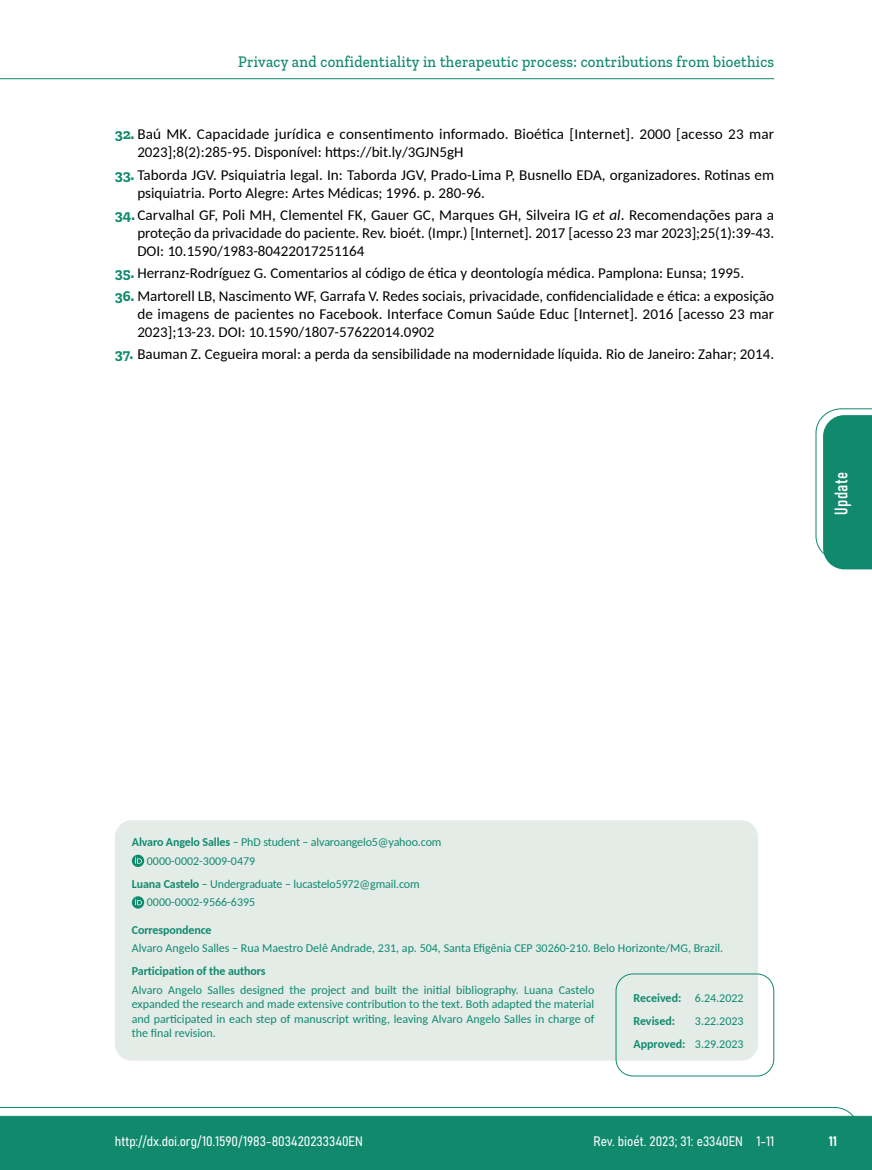
<style>
.page{position:relative;width:872px;height:1170px;background:#fff}
.page>*{position:absolute;margin:0;border:0;box-sizing:border-box;transform-origin:0 0}
.t1{font:18px "Bahnschrift";letter-spacing:.02em;color:#fff}
.t2{font:500 16.5px "Zilla Slab";letter-spacing:.02em;color:#10896d;scale:.9 1}
.t3{font:15px/18px "Carlito";color:#000}
.t4{font:13.5px "Bahnschrift";color:#fff}
.t5{font:12px/14.4px "Carlito";color:#108a6e}
.t6{font:700 12px/23px "Carlito";letter-spacing:-.01em;color:#108a6e}
.s1{font-family:"Zilla Slab";font-weight:700;color:#108a6e}
.s2{font-style:italic}
.s3{font-weight:700}
.s4{font-weight:400}
</style>
<div class="page">
<svg style="left:0;top:1107px;width:859px;height:62px;background:#2e977f"></svg>
<hr style="left:0;top:78px;width:774px;height:1px;background:#10896d">
<svg style="left:815px;top:408px;width:57px;height:161px"></svg>
<div style="left:115px;top:820px;width:643px;height:240px;background:#e4ece8;border-radius:17px"></div>
<svg style="left:132px;top:854px;width:12px;height:12px"></svg>
<svg style="left:135px;top:856px;width:7px;height:7px"></svg>
<svg style="left:132px;top:896px;width:12px;height:12px"></svg>
<svg style="left:135px;top:898px;width:7px;height:7px"></svg>
<div style="left:615px;top:973px;width:159px;height:103px;border:1px solid #10896d;border-radius:17px"></div>
<p class="t2" style="left:238px;top:53px;width:597px">Privacy and confidentiality in therapeutic process: contributions from bioethics</p>
<p class="t3" style="left:137px;top:125px;width:638px;text-indent:-22px"><span class="s1">32.</span> Baú MK. Capacidade jurídica e consentimento informado. Bioética [Internet]. 2000 [acesso 23 mar<br>2023];8(2):285-95. Disponível: https://bit.ly/3GJN5gH</p>
<p class="t3" style="left:137px;top:165px;width:638px;text-indent:-22px"><span class="s1">33.</span> Taborda JGV. Psiquiatria legal. In: Taborda JGV, Prado-Lima P, Busnello EDA, organizadores. Rotinas em psiquiatria. Porto Alegre: Artes Médicas; 1996. p. 280-96.</p>
<p class="t3" style="left:137px;top:205px;width:638px;text-align:justify;text-indent:-22px"><span class="s1">34.</span> Carvalhal GF, Poli MH, Clementel FK, Gauer GC, Marques GH, Silveira IG <span class="s2">et al</span>. Recomendações para a proteção da privacidade do paciente. Rev. bioét. (Impr.) [Internet]. 2017 [acesso 23 mar 2023];25(1):39-43.<br>DOI: 10.1590/1983-80422017251164</p>
<p class="t3" style="left:115px;top:263px;width:631px"><span class="s1">35.</span> Herranz-Rodríguez G. Comentarios al código de ética y deontología médica. Pamplona: Eunsa; 1995.</p>
<p class="t3" style="left:137px;top:286px;width:638px;text-align:justify;text-indent:-22px"><span class="s1">36.</span> Martorell LB, Nascimento WF, Garrafa V. Redes sociais, privacidade, confidencialidade e ética: a exposição de imagens de pacientes no Facebook. Interface Comun Saúde Educ [Internet]. 2016 [acesso 23 mar 2023];13-23. DOI: 10.1590/1807-57622014.0902</p>
<p class="t3" style="left:115px;top:344px;width:661px"><span class="s1">37.</span> Bauman Z. Cegueira moral: a perda da sensibilidade na modernidade líquida. Rio de Janeiro: Zahar; 2014.</p>
<p class="t1" style="left:827px;top:514px;width:44px;rotate:-90deg">Update</p>
<p class="t5" style="left:147px;top:832px;width:296px;line-height:18.6px;text-indent:-15px"><span class="s3">Alvaro Angelo Salles</span> – PhD student – alvaroangelo5@yahoo.com<br>0000-0002-3009-0479</p>
<p class="t5" style="left:147px;top:873px;width:274px;line-height:18.6px;text-indent:-15px"><span class="s3">Luana Castelo</span> – Undergraduate – lucastelo5972@gmail.com<br>0000-0002-9566-6395</p>
<p class="t6" style="left:132px;top:917px;width:81px">Correspondence</p>
<p class="t5" style="left:132px;top:940px;width:593px">Alvaro Angelo Salles – Rua Maestro Delê Andrade, 231, ap. 504, Santa Efigênia CEP 30260-210. Belo Horizonte/MG, Brazil.</p>
<p class="t6" style="left:132px;top:959px;width:135px">Participation of the authors</p>
<p class="t5" style="left:132px;top:982px;width:464px;text-align:justify">Alvaro Angelo Salles designed the project and built the initial bibliography. Luana Castelo expanded the research and made extensive contribution to the text. Both adapted the material and participated in each step of manuscript writing, leaving Alvaro Angelo Salles in charge of the final revision.</p>
<p class="t6" style="left:633px;top:985px;width:112px">Received: <span class="s4">6.24.2022<br></span>Revised:</p>
<p class="t5" style="left:633px;top:1008px;width:112px;line-height:23px;text-align:right">3.22.2023<br><span class="s3">Approved:</span> 3.29.2023</p>
<p class="t4" style="left:115px;top:1131px;width:249px">http://dx.doi.org/10.1590/1983-803420233340EN</p>
<p class="t4" style="left:593px;top:1131px;width:182px">Rev. bioét. 2023; 31: e3340EN 1-11</p>
<p class="t4" style="left:829px;top:1130px;width:9px">11</p>
</div>
